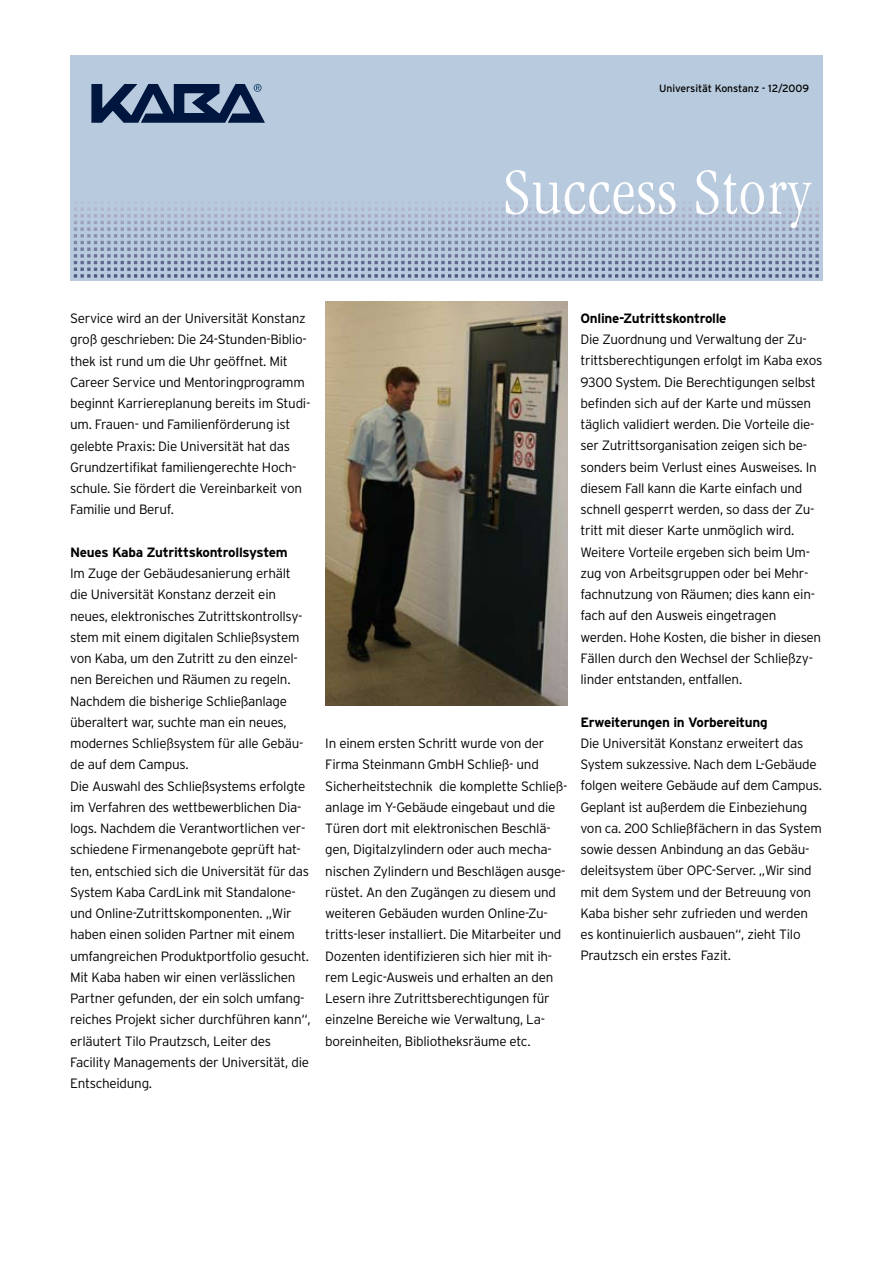
<style>
.page{position:relative;width:893px;height:1263px;background:#fff}
.page>*{position:absolute;margin:0;border:0;box-sizing:border-box;transform-origin:0 0}
.t1{font:300 condensed 67.5px "Garamond";letter-spacing:.03em;color:#fff}
.t2{font:300 13.5px/21.3px "Interstate";letter-spacing:-.02em;color:#000}
.t3{font:700 13.5px "Interstate";letter-spacing:-.02em;color:#000}
.t4{font:10.5px "Interstate";letter-spacing:-.01em;color:#000}
</style>
<div class="page">
<div style="left:70px;top:55px;width:753px;height:226px;background:#b8cadd"></div>
<svg style="left:91px;top:84px;width:174px;height:39px"></svg>
<svg style="left:74px;top:208px;width:30px;height:70px"></svg>
<svg style="left:174px;top:208px;width:30px;height:70px"></svg>
<svg style="left:274px;top:208px;width:30px;height:70px"></svg>
<svg style="left:374px;top:208px;width:31px;height:70px"></svg>
<svg style="left:475px;top:208px;width:30px;height:70px"></svg>
<svg style="left:575px;top:208px;width:30px;height:70px"></svg>
<svg style="left:675px;top:208px;width:30px;height:70px"></svg>
<svg style="left:775px;top:208px;width:30px;height:70px"></svg>
<img style="left:325px;top:302px;width:243px;height:404px">
<p class="t4" style="left:659px;top:83px;width:151px">Universität Konstanz - 12/2009</p>
<h1 class="t1" style="left:503px;top:156px;width:309px">Success Story</h1>
<p class="t2" style="left:70px;top:308px;width:242px">Service wird an der Universität Konstanz groß geschrieben: Die 24-Stunden-Biblio&shy;thek ist rund um die Uhr geöffnet. Mit Career Service und Mentoringprogramm beginnt Karriereplanung bereits im Studi&shy;um. Frauen- und Familienförderung ist gelebte Praxis: Die Universität hat das Grundzertifikat familiengerechte Hoch&shy;schule. Sie fördert die Vereinbarkeit von Familie und Beruf.</p>
<p class="t3" style="left:70px;top:545px;width:219px">Neues Kaba Zutrittskontrollsystem</p>
<p class="t2" style="left:70px;top:563px;width:242px">Im Zuge der Gebäudesanierung erhält die Universität Konstanz derzeit ein neues, elektronisches Zutrittskontrollsy&shy;stem mit einem digitalen Schließsystem von Kaba, um den Zutritt zu den einzel&shy;nen Bereichen und Räumen zu regeln.<br>Nachdem die bisherige Schließanlage überaltert war, suchte man ein neues, modernes Schließsystem für alle Gebäu&shy;de auf dem Campus.<br>Die Auswahl des Schließsystems erfolgte im Verfahren des wettbewerblichen Dia&shy;logs. Nachdem die Verantwortlichen ver&shy;schiedene Firmenangebote geprüft hat&shy;ten, entschied sich die Universität für das System Kaba CardLink mit Standalone&shy;und Online-Zutrittskomponenten. „Wir haben einen soliden Partner mit einem umfangreichen Produktportfolio gesucht.<br>Mit Kaba haben wir einen verlässlichen Partner gefunden, der ein solch umfang&shy;reiches Projekt sicher durchführen kann“, erläutert Tilo Prautzsch, Leiter des Facility Managements der Universität, die Entscheidung.</p>
<p class="t2" style="left:325px;top:732px;width:244px">In einem ersten Schritt wurde von der Firma Steinmann GmbH Schließ- und Sicherheitstechnik die komplette Schließ&shy;anlage im Y-Gebäude eingebaut und die Türen dort mit elektronischen Beschlä&shy;gen, Digitalzylindern oder auch mecha&shy;nischen Zylindern und Beschlägen ausge&shy;rüstet. An den Zugängen zu diesem und weiteren Gebäuden wurden Online-Zu&shy;tritts-leser installiert. Die Mitarbeiter und Dozenten identifizieren sich hier mit ih&shy;rem Legic-Ausweis und erhalten an den Lesern ihre Zutrittsberechtigungen für einzelne Bereiche wie Verwaltung, La&shy;boreinheiten, Bibliotheksräume etc.</p>
<p class="t3" style="left:580px;top:311px;width:148px">Online-Zutrittskontrolle</p>
<p class="t2" style="left:580px;top:329px;width:243px">Die Zuordnung und Verwaltung der Zu&shy;trittsberechtigungen erfolgt im Kaba exos 9300 System. Die Berechtigungen selbst befinden sich auf der Karte und müssen täglich validiert werden. Die Vorteile die&shy;ser Zutrittsorganisation zeigen sich be&shy;sonders beim Verlust eines Ausweises. In diesem Fall kann die Karte einfach und schnell gesperrt werden, so dass der Zu&shy;tritt mit dieser Karte unmöglich wird.<br>Weitere Vorteile ergeben sich beim Um&shy;zug von Arbeitsgruppen oder bei Mehr&shy;fachnutzung von Räumen; dies kann ein&shy;fach auf den Ausweis eingetragen werden. Hohe Kosten, die bisher in diesen Fällen durch den Wechsel der Schließzy&shy;linder entstanden, entfallen.</p>
<p class="t3" style="left:580px;top:714px;width:189px">Erweiterungen in Vorbereitung</p>
<p class="t2" style="left:580px;top:732px;width:243px">Die Universität Konstanz erweitert das System sukzessive. Nach dem L-Gebäude folgen weitere Gebäude auf dem Campus.<br>Geplant ist außerdem die Einbeziehung von ca. 200 Schließfächern in das System sowie dessen Anbindung an das Gebäu&shy;deleitsystem über OPC-Server. „Wir sind mit dem System und der Betreuung von Kaba bisher sehr zufrieden und werden es kontinuierlich ausbauen“, zieht Tilo Prautzsch ein erstes Fazit.</p>
</div>
